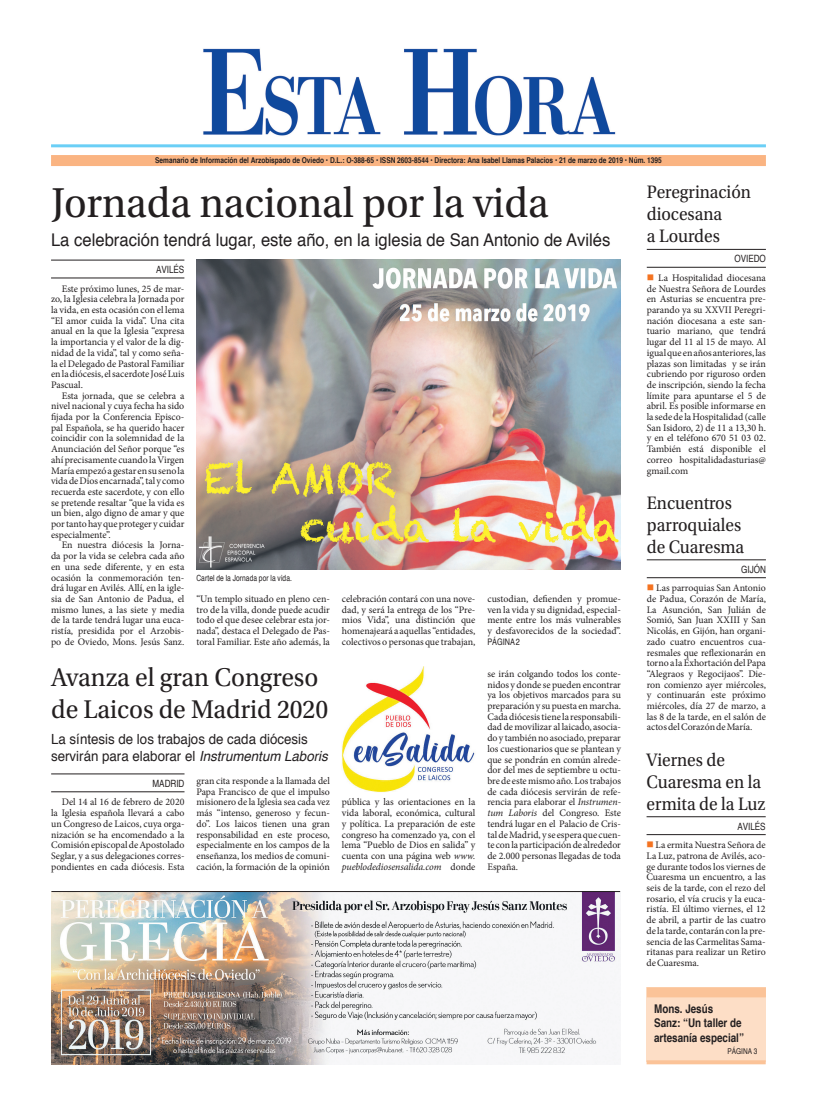
<style>
.page{position:relative;width:817px;height:1106px;background:#fff}
.page>*{position:absolute;margin:0;border:0;box-sizing:border-box;transform-origin:0 0}
.Título_4_columnas{font:44px "Utopia Std";color:#231f20;scale:.95 1}
.Título_2_columnas{font:27px/32px "Utopia Std";color:#231f20;scale:.95 1}
.Título_1_columna{font:19px/22px "Utopia Std";color:#231f20;scale:.92 1}
.Subtítulo_1_columna{font:17.5px "Helvetica";color:#231f20;scale:.95 1}
.Subtítulo_1_columna-2{font:14px/16.8px "Helvetica";color:#231f20;scale:.95 1}
.Portada_sumarios{font:700 condensed 12px/14.4px "Helvetica";color:#231f20}
.Texto_general{font:10px/10.7px "Minion Pro";color:#231f20;text-align:justify}
.Data_y_firma{font:condensed 10px "Helvetica";color:#231f20}
.Texto_general-2{font:condensed 9px "Helvetica";color:#231f20}
.Pie_de_foto{font:condensed 8.5px "Helvetica";letter-spacing:.01em;color:#231f20;scale:.95 1}
.t1{font:700 condensed 8px "Helvetica";color:#231f20}
.Portada_sumarios-2{font:condensed 8px "Helvetica";color:#231f20}
.s1{font-style:italic}
.s2{color:#f47321}
</style>
<div class="page">
<div style="left:51px;top:155px;width:714px;height:11px;background:#fab482"></div>
<img style="left:203px;top:48px;width:413px;height:88px">
<hr style="left:51px;top:144px;width:714px;height:3px;background:#6bcff6">
<div style="left:646px;top:987px;width:119px;height:75px;background:#fddec6"></div>
<div style="left:646px;top:987px;width:119px;height:10px;background:#fbc398"></div>
<svg style="left:646px;top:1060px;width:119px;height:4px"></svg>
<hr style="left:51px;top:773px;width:133px;height:1px;background:#231f20">
<hr style="left:51px;top:791px;width:133px;height:1px;background:#231f20">
<hr style="left:646px;top:249px;width:119px;height:1px;background:#231f20">
<hr style="left:646px;top:267px;width:119px;height:1px;background:#231f20">
<img style="left:51px;top:892px;width:569px;height:172px">
<hr style="left:51px;top:891px;width:569px;height:1px;background:#231f20">
<img style="left:342px;top:666px;width:133px;height:126px">
<hr style="left:646px;top:559px;width:119px;height:1px;background:#231f20">
<hr style="left:646px;top:577px;width:119px;height:1px;background:#231f20">
<hr style="left:646px;top:816px;width:119px;height:1px;background:#231f20">
<hr style="left:646px;top:834px;width:119px;height:1px;background:#231f20">
<hr style="left:51px;top:260px;width:133px;height:1px;background:#231f20">
<hr style="left:51px;top:278px;width:133px;height:1px;background:#231f20">
<img style="left:196px;top:259px;width:424px;height:311px">
<p class="t1" style="left:155px;top:155px;width:508px">Semanario de Información del Arzobispado de Oviedo • D.L.: O-388-65 • ISSN 2603-8544 • Directora: Ana Isabel Llamas Palacios • 21 de marzo de 2019 • Núm. 1395</p>
<p class="Título_4_columnas" style="left:51px;top:178px;width:525px">Jornada nacional por la vida</p>
<p class="Subtítulo_1_columna" style="left:51px;top:226px;width:590px">La celebración tendrá lugar, este año, en la iglesia de San Antonio de Avilés</p>
<p class="Data_y_firma" style="left:156px;top:263px;width:30px">AVILÉS</p>
<p class="Texto_general" style="left:51px;top:283px;width:135px;text-indent:11px">Este próximo lunes, 25 de mar&shy;zo, la Iglesia celebra la Jornada por la vida, en esta ocasión con el lema “El amor cuida la vida”. Una cita anual en la que la Iglesia “expresa la importancia y el valor de la dig&shy;nidad de la vida”, tal y como seña&shy;la el Delegado de Pastoral Familiar en la diócesis, el sacerdote José Luis Pascual.</p>
<p class="Texto_general" style="left:51px;top:390px;width:135px;text-indent:11px">Esta jornada, que se celebra a nivel nacional y cuya fecha ha sido fijada por la Conferencia Episco&shy;pal Española, se ha querido hacer coincidir con la solemnidad de la Anunciación del Señor porque “es ahí precisamente cuando la Virgen María empezó a gestar en su seno la vida de Dios encarnada”, tal y como recuerda este sacerdote, y con ello se pretende resaltar “que la vida es un bien, algo digno de amar y que por tanto hay que proteger y cuidar especialmente”.</p>
<p class="Texto_general" style="left:51px;top:540px;width:135px;text-indent:11px">En nuestra diócesis la Jorna&shy;da por la vida se celebra cada año en una sede diferente, y en esta ocasión la conmemoración ten&shy;drá lugar en Avilés. Allí, en la igle&shy;sia de San Antonio de Padua, el mismo lunes, a las siete y media de la tarde tendrá lugar una euca&shy;ristía, presidida por el Arzobis&shy;po de Oviedo, Mons. Jesús Sanz.</p>
<p class="Pie_de_foto" style="left:196px;top:572px;width:102px">Cartel de la Jornada por la vida.</p>
<p class="Texto_general" style="left:196px;top:593px;width:135px">“Un templo situado en pleno cen&shy;tro de la villa, donde puede acudir todo el que desee celebrar esta jor&shy;nada”, destaca el Delegado de Pas&shy;toral Familiar. Este año además, la</p>
<p class="Texto_general" style="left:342px;top:593px;width:135px">celebración contará con una nove&shy;dad, y será la entrega de los “Pre&shy;mios Vida”, una distinción que homenajeará a aquellas “entidades, colectivos o personas que trabajan,</p>
<p class="Texto_general" style="left:487px;top:593px;width:135px">custodian, defienden y promue&shy;ven la vida y su dignidad, especial&shy;mente entre los más vulnerables y desfavorecidos de la sociedad”.</p>
<p class="Texto_general-2" style="left:487px;top:636px;width:34px">PÁGINA 2</p>
<p class="Título_2_columnas" style="left:51px;top:661px;width:293px">Avanza el gran Congreso de Laicos de Madrid 2020</p>
<p class="Subtítulo_1_columna-2" style="left:51px;top:731px;width:293px">La síntesis de los trabajos de cada diócesis servirán para elaborar el <span class="s1">Instrumentum Laboris</span></p>
<p class="Data_y_firma" style="left:152px;top:777px;width:33px">MADRID</p>
<p class="Texto_general" style="left:51px;top:797px;width:135px;text-indent:11px">Del 14 al 16 de febrero de 2020 la Iglesia española llevará a cabo un Congreso de Laicos, cuya orga&shy;nización se ha encomendado a la Comisión episcopal de Apostolado Seglar, y a sus delegaciones corres&shy;pondientes en cada diócesis. Esta</p>
<p class="Texto_general" style="left:196px;top:775px;width:135px">gran cita responde a la llamada del Papa Francisco de que el impulso misionero de la Iglesia sea cada vez más “intenso, generoso y fecun&shy;do”. Los laicos tienen una gran responsabilidad en este proceso, especialmente en los campos de la enseñanza, los medios de comuni&shy;cación, la formación de la opinión</p>
<p class="Texto_general" style="left:342px;top:797px;width:135px">pública y las orientaciones en la vida laboral, económica, cultural y política. La preparación de este congreso ha comenzado ya, con el lema “Pueblo de Dios en salida” y cuenta con una página web <span class="s1">www. pueblodediosensalida.com</span> donde</p>
<p class="Texto_general" style="left:487px;top:668px;width:135px">se irán colgando todos los conte&shy;nidos y donde se pueden encontrar ya los objetivos marcados para su preparación y su puesta en marcha.<br>Cada diócesis tiene la responsabili&shy;dad de movilizar al laicado, asocia&shy;do y también no asociado, preparar los cuestionarios que se plantean y que se pondrán en común alrede&shy;dor del mes de septiembre u octu&shy;bre de este mismo año. Los trabajos de cada diócesis servirán de refe&shy;rencia para elaborar el <span class="s1">Instrumen&shy;tum Laboris</span> del Congreso. Este tendrá lugar en el Palacio de Cris&shy;tal de Madrid, y se espera que cuen&shy;te con la participación de alrededor de 2.000 personas llegadas de toda España.</p>
<p class="Título_1_columna" style="left:646px;top:181px;width:115px">Peregrinación diocesana</p>
<p class="Título_1_columna" style="left:646px;top:225px;width:81px">a Lourdes</p>
<p class="Data_y_firma" style="left:734px;top:253px;width:33px">OVIEDO</p>
<p class="Texto_general" style="left:646px;top:272px;width:121px"><span class="s2">■</span> La Hospitalidad diocesana de Nuestra Señora de Lourdes en Asturias se encuentra pre&shy;parando ya su XXVII Peregri&shy;nación diocesana a este san&shy;tuario mariano, que tendrá lugar del 11 al 15 de mayo. Al igual que en años anteriores, las plazas son limitadas y se irán cubriendo por riguroso orden de inscripción, siendo la fecha límite para apuntarse el 5 de abril. Es posible informarse en la sede de la Hospitalidad (calle San Isidoro, 2) de 11 a 13,30 h. y en el teléfono 670 51 03 02.<br>También está disponible el correo hospitalidadasturias@ gmail.com</p>
<p class="Título_1_columna" style="left:646px;top:492px;width:107px">Encuentros parroquiales de Cuaresma</p>
<p class="Data_y_firma" style="left:741px;top:563px;width:26px">GIJÓN</p>
<p class="Texto_general" style="left:646px;top:583px;width:121px"><span class="s2">■</span> Las parroquias San Antonio de Padua, Corazón de María, La Asunción, San Julián de Somió, San Juan XXIII y San Nicolás, en Gijón, han organi&shy;zado cuatro encuentros cua&shy;resmales que reflexionarán en torno a la Exhortación del Papa “Alegraos y Regocijaos”. Die&shy;ron comienzo ayer miércoles, y continuarán este próximo miércoles, día 27 de marzo, a las 8 de la tarde, en el salón de actos del Corazón de María.</p>
<p class="Título_1_columna" style="left:646px;top:749px;width:131px">Viernes de<br>Cuaresma en la ermita de la Luz</p>
<p class="Data_y_firma" style="left:737px;top:820px;width:30px">AVILÉS</p>
<p class="Texto_general" style="left:646px;top:839px;width:121px"><span class="s2">■</span> La ermita Nuestra Señora de La Luz, patrona de Avilés, aco&shy;ge durante todos los viernes de Cuaresma un encuentro, a las seis de la tarde, con el rezo del rosario, el vía crucis y la euca&shy;ristía. El último viernes, el 12 de abril, a partir de las cuatro de la tarde, contarán con la pre&shy;sencia de las Carmelitas Sama&shy;ritanas para realizar un Retiro de Cuaresma.</p>
<p class="Portada_sumarios" style="left:654px;top:1001px;width:91px">Mons. Jesús<br>Sanz: “Un taller de artesanía especial”</p>
<p class="Portada_sumarios-2" style="left:727px;top:1046px;width:31px">PÁGINA 3</p>
</div>
